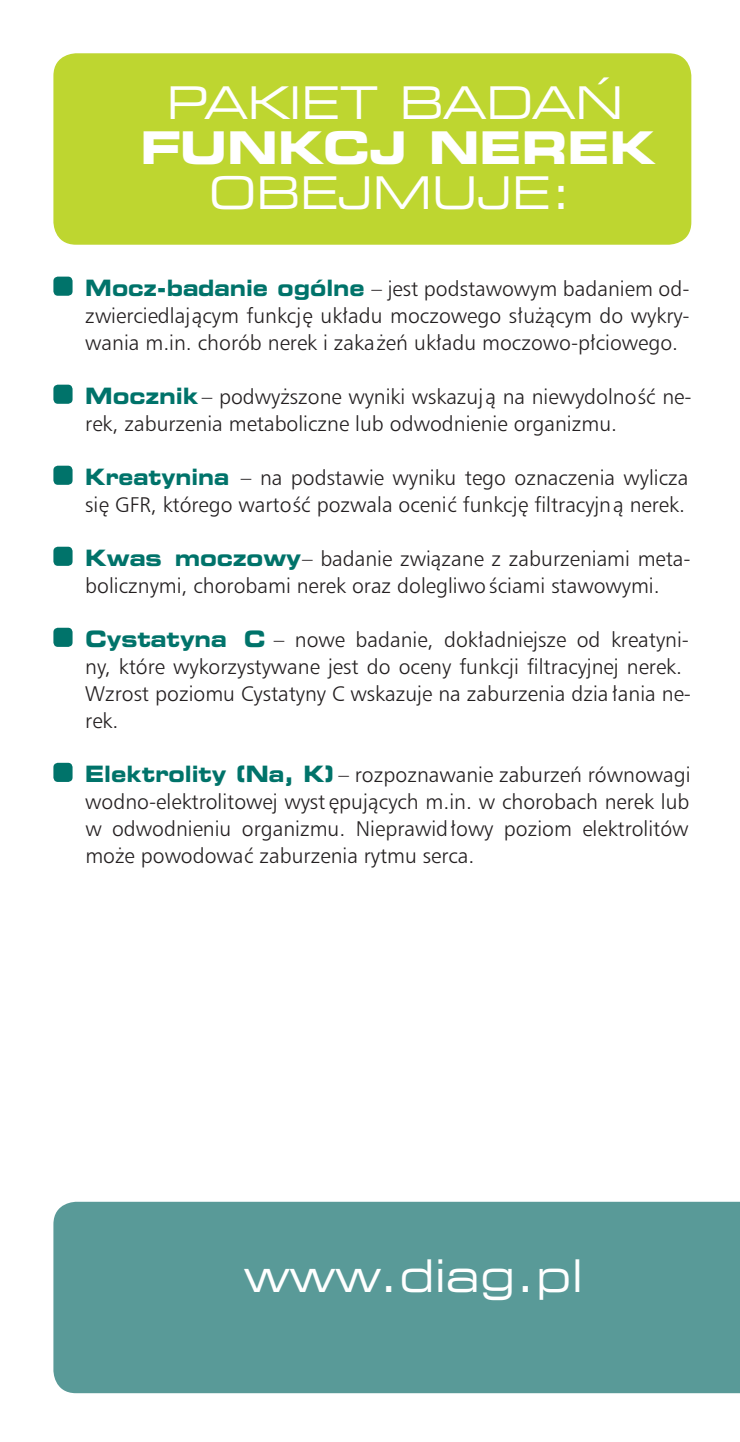
<style>
.page{position:relative;width:740px;height:1442px;background:#fff}
.page>*{position:absolute;margin:0;border:0;box-sizing:border-box;transform-origin:0 0}
.t1{font:40.5px "Square 721 Ex PL";color:#fff}
.t2{font:700 40.5px "Square 721 Ex PL";color:#fff}
.t3{font:20.25px/27px "Humnst 777 Lt PL";color:#231f20}
.s1{font-family:"Square 721 Ex PL";font-weight:700;color:#00736a}
</style>
<div class="page">
<div style="left:53px;top:53px;width:638px;height:192px;background:#bed630;border-radius:23px"></div>
<div style="left:53px;top:277px;width:20px;height:19px;background:#00736a;border-radius:5px"></div>
<div style="left:53px;top:385px;width:20px;height:19px;background:#00736a;border-radius:5px"></div>
<div style="left:53px;top:466px;width:20px;height:19px;background:#00736a;border-radius:5px"></div>
<div style="left:53px;top:547px;width:20px;height:19px;background:#00736a;border-radius:5px"></div>
<div style="left:53px;top:628px;width:20px;height:19px;background:#00736a;border-radius:5px"></div>
<div style="left:53px;top:763px;width:20px;height:19px;background:#00736a;border-radius:5px"></div>
<div style="left:53px;top:1201px;width:687px;height:192px;background:#599a98"></div>
<h1 class="t1" style="left:167px;top:76px;width:458px">PAKIET BADAŃ</h1>
<h1 class="t2" style="left:140px;top:121px;width:517px">FUNKCJ NEREK</h1>
<h1 class="t1" style="left:209px;top:166px;width:364px">OBEJMUJE:</h1>
<p class="t3" style="left:85px;top:274px;width:606px;text-align:justify"><span class="s1">Mocz-badanie ogólne</span> – jest podstawowym badaniem od&shy;zwierciedlającym funkcję układu moczowego służącym do wykry&shy;wania m.in. chorób nerek i zakażeń układu moczowo-płciowego.</p>
<p class="t3" style="left:85px;top:382px;width:608px"><span class="s1">Mocznik</span> – podwyższone wyniki wskazują na niewydolność ne&shy;rek, zaburzenia metaboliczne lub odwodnienie organizmu.</p>
<p class="t3" style="left:85px;top:463px;width:604px"><span class="s1">Kreatynina</span> – na podstawie wyniku tego oznaczenia wylicza się GFR, którego wartość pozwala ocenić funkcję filtracyjną nerek.</p>
<p class="t3" style="left:85px;top:544px;width:607px"><span class="s1">Kwas moczowy</span>– badanie związane z zaburzeniami meta&shy;bolicznymi, chorobami nerek oraz dolegliwo ściami stawowymi.</p>
<p class="t3" style="left:85px;top:625px;width:607px"><span class="s1">Cystatyna C</span> – nowe badanie, dokładniejsze od kreatyni&shy;ny, które wykorzystywane jest do oceny funkcji filtracyjnej nerek.<br>Wzrost poziomu Cystatyny C wskazuje na zaburzenia dzia łania ne&shy;rek.</p>
<p class="t3" style="left:85px;top:760px;width:607px;text-align:justify"><span class="s1">Elektrolity (Na, K)</span> – rozpoznawanie zaburzeń równowagi wodno-elektrolitowej wyst ępujących m.in. w chorobach nerek lub w odwodnieniu organizmu. Nieprawidłowy poziom elektrolitów może powodować zaburzenia rytmu serca.</p>
<h1 class="t1" style="left:244px;top:1248px;width:341px">www.diag.pl</h1>
</div>
